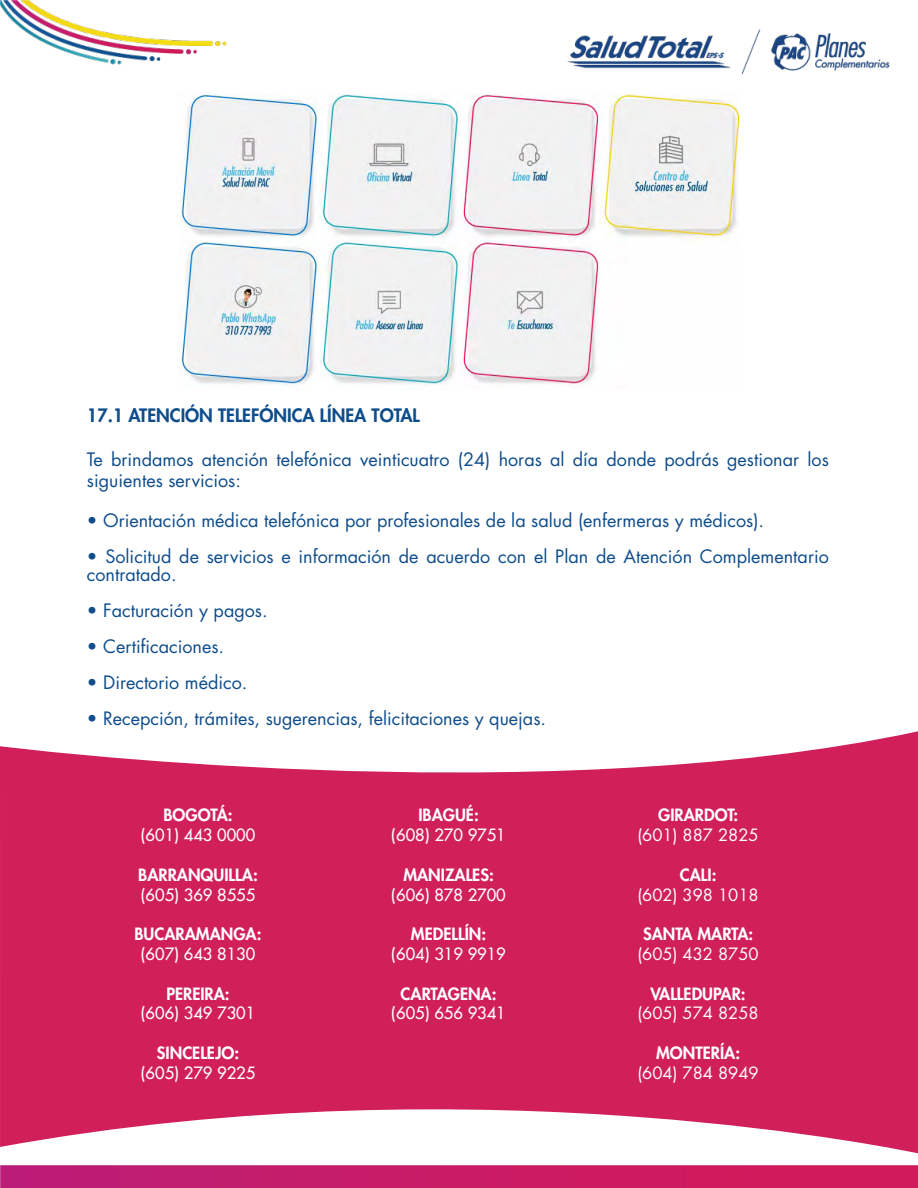
<style>
.page{position:relative;width:918px;height:1188px;background:#fff}
.page>*{position:absolute;margin:0;border:0;box-sizing:border-box;transform-origin:0 0}
.t1{font:18px/21.6px "Futura Std";color:#0e4c8b}
.t2{font:800 18px "Futura Std";color:#0e4c8b}
.t3{font:800 16.5px "Futura Std";color:#fff}
.t4{font:500 16.5px "Futura Std";color:#fff}
.t5{font:16.5px "Futura Std";color:#fff}
</style>
<div class="page">
<img style="left:0;top:0;width:918px;height:1188px">
<img style="left:177px;top:94px;width:563px;height:296px">
<svg style="left:0;top:731px;width:918px;height:422px;background:#d73f71"></svg>
<p class="t2" style="left:87px;top:404px;width:334px">17.1 ATENCIÓN TELEFÓNICA LÍNEA TOTAL</p>
<p class="t1" style="left:87px;top:448px;width:743px">Te brindamos atención telefónica veinticuatro (24) horas al día donde podrás gestionar los siguientes servicios:</p>
<p class="t1" style="left:87px;top:510px;width:679px">• Orientación médica telefónica por profesionales de la salud (enfermeras y médicos).</p>
<p class="t1" style="left:87px;top:547px;width:743px;line-height:18px">• Solicitud de servicios e información de acuerdo con el Plan de Atención Complementario contratado.</p>
<p class="t1" style="left:87px;top:600px;width:182px">• Facturación y pagos.</p>
<p class="t1" style="left:87px;top:636px;width:139px">• Certificaciones.</p>
<p class="t1" style="left:87px;top:672px;width:162px">• Directorio médico.</p>
<p class="t1" style="left:87px;top:708px;width:461px">• Recepción, trámites, sugerencias, felicitaciones y quejas.</p>
<p class="t3" style="left:163px;top:805px;width:71px">BOGOTÁ:</p>
<p class="t4" style="left:141px;top:825px;width:116px">(601) 443 0000</p>
<p class="t3" style="left:138px;top:864px;width:121px">BARRANQUILLA:</p>
<p class="t4" style="left:141px;top:884px;width:116px">(605) 369 8555</p>
<p class="t3" style="left:135px;top:924px;width:129px">BUCARAMANGA:</p>
<p class="t4" style="left:141px;top:944px;width:116px">(607) 643 8130</p>
<p class="t3" style="left:166px;top:983px;width:65px">PEREIRA:</p>
<p class="t4" style="left:141px;top:1003px;width:116px">(606) 349 7301</p>
<p class="t3" style="left:157px;top:1043px;width:84px">SINCELEJO:</p>
<p class="t4" style="left:141px;top:1062px;width:116px">(605) 279 9225</p>
<p class="t3" style="left:418px;top:805px;width:62px">IBAGUÉ:</p>
<p class="t4" style="left:391px;top:825px;width:116px">(608) 270 9751</p>
<p class="t3" style="left:403px;top:864px;width:92px">MANIZALES:</p>
<p class="t4" style="left:391px;top:884px;width:116px">(606) 878 2700</p>
<p class="t3" style="left:411px;top:924px;width:77px">MEDELLÍN:</p>
<p class="t4" style="left:391px;top:944px;width:116px">(604) 319 9919</p>
<p class="t3" style="left:401px;top:983px;width:97px">CARTAGENA:</p>
<p class="t4" style="left:391px;top:1003px;width:116px">(605) 656 9341</p>
<p class="t3" style="left:658px;top:805px;width:82px">GIRARDOT:</p>
<p class="t5" style="left:638px;top:825px;width:123px">(601) 887 2825</p>
<p class="t3" style="left:680px;top:864px;width:38px">CALI:</p>
<p class="t5" style="left:638px;top:884px;width:123px">(602) 398 1018</p>
<p class="t3" style="left:643px;top:924px;width:112px">SANTA MARTA:</p>
<p class="t5" style="left:638px;top:943px;width:123px">(605) 432 8750</p>
<p class="t3" style="left:651px;top:983px;width:97px">VALLEDUPAR:</p>
<p class="t5" style="left:638px;top:1003px;width:123px">(605) 574 8258</p>
<p class="t3" style="left:656px;top:1043px;width:86px">MONTERÍA:</p>
<p class="t5" style="left:638px;top:1062px;width:123px">(604) 784 8949</p>
</div>
